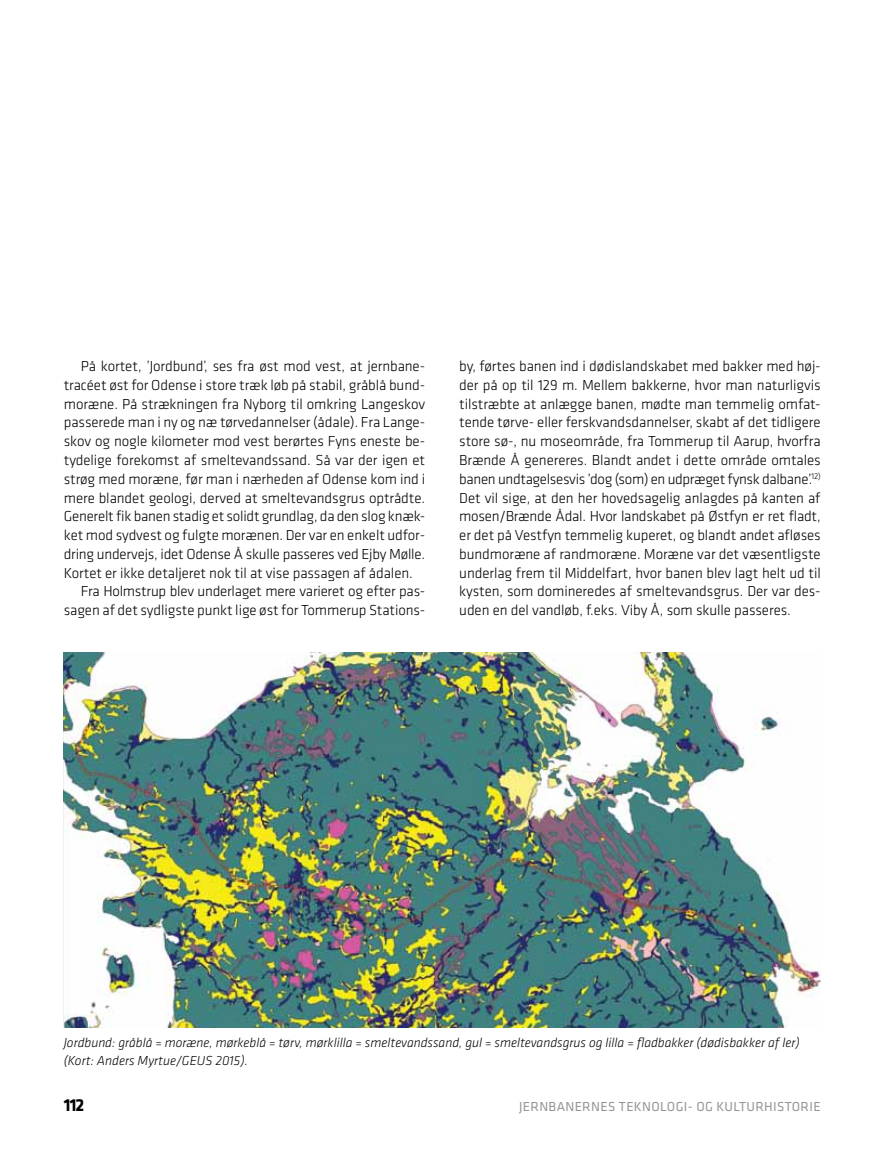
<style>
.page{position:relative;width:893px;height:1149px;background:#fff}
.page>*{position:absolute;margin:0;border:0;box-sizing:border-box;transform-origin:0 0}
.t1{font:700 18px "Klavika";color:#000}
.t2{font:300 15px/18.8px "Klavika";letter-spacing:-.005em;color:#000;text-align:justify}
.t3{font:italic 300 13.5px/18.8px "Klavika";color:#000}
.t4{font:13.5px "Klavika";letter-spacing:.025em;color:#939598}
</style>
<div class="page">
<img style="left:64px;top:652px;width:757px;height:375px">
<p class="t2" style="left:81px;top:356px;width:346px">På kortet, ’Jordbund’, ses fra øst mod vest, at jernbane-</p>
<p class="t2" style="left:64px;top:375px;width:363px">tracéet øst for Odense i store træk løb på stabil, gråblå bund-</p>
<p class="t2" style="left:64px;top:394px;width:363px">moræne. På strækningen fra Nyborg til omkring Langeskov</p>
<p class="t2" style="left:64px;top:413px;width:363px">passerede man i ny og næ tørvedannelser (ådale). Fra Lange-</p>
<p class="t2" style="left:64px;top:431px;width:363px">skov og nogle kilometer mod vest berørtes Fyns eneste be-</p>
<p class="t2" style="left:64px;top:450px;width:363px">tydelige forekomst af smeltevandssand. Så var der igen et</p>
<p class="t2" style="left:64px;top:469px;width:363px">strøg med moræne, før man i nærheden af Odense kom ind i</p>
<p class="t2" style="left:64px;top:488px;width:363px">mere blandet geologi, derved at smeltevandsgrus optrådte.</p>
<p class="t2" style="left:64px;top:506px;width:363px">Generelt fik banen stadig et solidt grundlag, da den slog knæk-</p>
<p class="t2" style="left:64px;top:525px;width:363px">ket mod sydvest og fulgte morænen. Der var en enkelt udfor-</p>
<p class="t2" style="left:64px;top:544px;width:363px">dring undervejs, idet Odense Å skulle passeres ved Ejby Mølle.</p>
<p class="t2" style="left:64px;top:563px;width:350px">Kortet er ikke detaljeret nok til at vise passagen af ådalen.</p>
<p class="t2" style="left:81px;top:581px;width:346px">Fra Holmstrup blev underlaget mere varieret og efter pas-</p>
<p class="t2" style="left:64px;top:600px;width:363px">sagen af det sydligste punkt lige øst for Tommerup Stations-</p>
<p class="t2" style="left:459px;top:356px;width:363px">by, førtes banen ind i dødislandskabet med bakker med høj&shy;der på op til 129 m. Mellem bakkerne, hvor man naturligvis tilstræbte at anlægge banen, mødte man temmelig omfat&shy;tende tørve- eller ferskvandsdannelser, skabt af det tidligere store sø-, nu moseområde, fra Tommerup til Aarup, hvorfra Brænde Å genereres. Blandt andet i dette område omtales banen undtagelsesvis ’dog (som) en udpræget fynsk dalbane’.<sup>12)<br></sup>Det vil sige, at den her hovedsagelig anlagdes på kanten af mosen/Brænde Ådal. Hvor landskabet på Østfyn er ret fladt, er det på Vestfyn temmelig kuperet, og blandt andet afløses bundmoræne af randmoræne. Moræne var det væsentligste underlag frem til Middelfart, hvor banen blev lagt helt ud til kysten, som domineredes af smeltevandsgrus. Der var des&shy;uden en del vandløb, f.eks. Viby Å, som skulle passeres.</p>
<p class="t3" style="left:64px;top:1032px;width:737px">Jordbund: gråblå = moræne, mørkeblå = tørv, mørklilla = smeltevandssand, gul = smeltevandsgrus og lilla = fladbakker (dødisbakker af ler) (Kort: Anders Myrtue/GEUS 2015).</p>
<p class="t1" style="left:64px;top:1092px;width:22px">112</p>
<p class="t4" style="left:519px;top:1097px;width:303px">JERNBANERNES TEKNOLOGI- OG KULTURHISTORIE</p>
</div>
